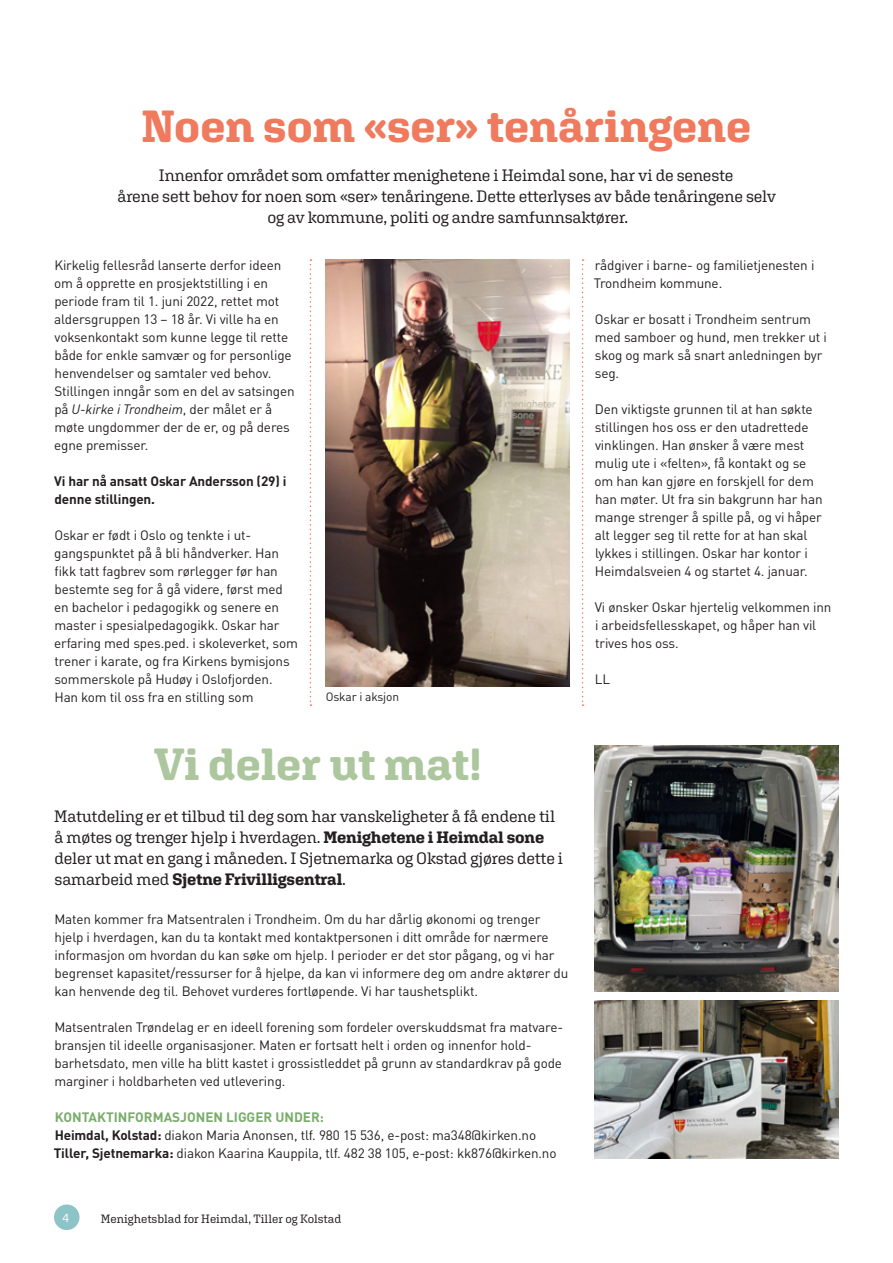
<style>
.page{position:relative;width:893px;height:1263px;background:#fff}
.page>*{position:absolute;margin:0;border:0;box-sizing:border-box;transform-origin:0 0}
.Mellomtittel{font:700 45px "Aglet Slab";color:#ef7a5e}
.Mellomtittel-2{font:700 45px "Aglet Slab";letter-spacing:-.005em;color:#acc79e}
.Ingress{font:16.5px/21px "Aglet Slab";letter-spacing:-.015em;color:#231f20}
.Brødtekst{font:13.5px/18px "DIN Pro";letter-spacing:-.01em;color:#231f20}
.Brødtekst-2{font:700 13.5px/18px "DIN Pro";letter-spacing:-.01em;color:#231f20}
.Brødtekst-3{font:700 13.5px "DIN Pro";color:#7aac6b}
.t1{font:12px "Aglet Slab";letter-spacing:-.005em;color:#231f20}
.Brødtekst-4{font:12px "DIN Pro";letter-spacing:-.01em;color:#231f20}
.t2{font:12px "Aglet Slab";color:#fff}
.s1{font-style:italic}
.s2{font-weight:700}
</style>
<div class="page">
<div style="left:54px;top:1204px;width:26px;height:26px;background:#8cc4c8;border-radius:50%"></div>
<img style="left:325px;top:259px;width:245px;height:428px">
<svg style="left:310px;top:259px;width:1px;height:447px"></svg>
<svg style="left:582px;top:259px;width:2px;height:447px"></svg>
<img style="left:594px;top:745px;width:245px;height:247px">
<img style="left:594px;top:1000px;width:245px;height:159px">
<p class="Mellomtittel" style="left:142px;top:99px;width:611px">Noen som «ser» tenåringene</p>
<p class="Ingress" style="left:159px;top:165px;width:576px">Innenfor området som omfatter menighetene i Heimdal sone, har vi de seneste</p>
<p class="Ingress" style="left:117px;top:186px;width:660px">årene sett behov for noen som «ser» tenåringene. Dette etterlyses av både tenåringene selv</p>
<p class="Ingress" style="left:267px;top:207px;width:362px">og av kommune, politi og andre samfunnsaktører.</p>
<p class="Brødtekst" style="left:54px;top:254px;width:242px">Kirkelig fellesråd lanserte derfor ideen om å opprette en prosjektstilling i en periode fram til 1. juni 2022, rettet mot aldersgruppen 13 – 18 år. Vi ville ha en voksenkontakt som kunne legge til rette både for enkle samvær og for personlige henvendelser og samtaler ved behov.<br>Stillingen inngår som en del av satsingen på <span class="s1">U-kirke i Trondheim</span>, der målet er å møte ungdommer der de er, og på deres egne premisser.</p>
<p class="Brødtekst-2" style="left:54px;top:470px;width:234px">Vi har nå ansatt Oskar Andersson (29) i denne stillingen.</p>
<p class="Brødtekst" style="left:54px;top:524px;width:245px">Oskar er født i Oslo og tenkte i ut&shy;gangspunktet på å bli håndverker. Han fikk tatt fagbrev som rørlegger før han bestemte seg for å gå videre, først med en bachelor i pedagogikk og senere en master i spesialpedagogikk. Oskar har erfaring med spes.ped. i skoleverket, som trener i karate, og fra Kirkens bymisjons sommerskole på Hudøy i Oslofjorden.<br>Han kom til oss fra en stilling som</p>
<p class="Brødtekst" style="left:594px;top:254px;width:222px">rådgiver i barne- og familietjenesten i<br>Trondheim kommune.</p>
<p class="Brødtekst" style="left:595px;top:308px;width:234px">Oskar er bosatt i Trondheim sentrum med samboer og hund, men trekker ut i skog og mark så snart anledningen byr seg.</p>
<p class="Brødtekst" style="left:595px;top:398px;width:229px">Den viktigste grunnen til at han søkte stillingen hos oss er den utadrettede vinklingen. Han ønsker å være mest mulig ute i «felten», få kontakt og se om han kan gjøre en forskjell for dem han møter. Ut fra sin bakgrunn har han mange strenger å spille på, og vi håper alt legger seg til rette for at han skal lykkes i stillingen. Oskar har kontor i Heimdalsveien 4 og startet 4. januar.</p>
<p class="Brødtekst" style="left:595px;top:596px;width:238px">Vi ønsker Oskar hjertelig velkommen inn i arbeidsfellesskapet, og håper han vil trives hos oss.</p>
<p class="Brødtekst" style="left:595px;top:668px;width:17px">LL</p>
<p class="Brødtekst-4" style="left:326px;top:687px;width:75px">Oskar i aksjon</p>
<p class="Mellomtittel-2" style="left:154px;top:737px;width:329px">Vi deler ut mat!</p>
<p class="Ingress" style="left:54px;top:806px;width:511px">Matutdeling er et tilbud til deg som har vanskeligheter å få endene til å møtes og trenger hjelp i hverdagen. <span class="s2">Menighetene i Heimdal sone </span>deler ut mat en gang i måneden. I Sjetnemarka og Okstad gjøres dette i samarbeid med <span class="s2">Sjetne Frivilligsentral</span>.</p>
<p class="Brødtekst" style="left:54px;top:909px;width:515px">Maten kommer fra Matsentralen i Trondheim. Om du har dårlig økonomi og trenger hjelp i hverdagen, kan du ta kontakt med kontaktpersonen i ditt område for nærmere informasjon om hvordan du kan søke om hjelp. I perioder er det stor pågang, og vi har begrenset kapasitet/ressurser for å hjelpe, da kan vi informere deg om andre aktører du kan henvende deg til. Behovet vurderes fortløpende. Vi har taushetsplikt.</p>
<p class="Brødtekst" style="left:54px;top:1017px;width:510px">Matsentralen Trøndelag er en ideell forening som fordeler overskuddsmat fra matvare&shy;bransjen til ideelle organisasjoner. Maten er fortsatt helt i orden og innenfor hold&shy;barhetsdato, men ville ha blitt kastet i grossistleddet på grunn av standardkrav på gode marginer i holdbarheten ved utlevering.</p>
<p class="Brødtekst-3" style="left:55px;top:1106px;width:271px">KONTAKTINFORMASJONEN LIGGER UNDER:</p>
<p class="Brødtekst" style="left:55px;top:1125px;width:483px"><span class="s2">Heimdal, Kolstad:</span> diakon Maria Anonsen, tlf. 980 15 536, e-post: ma348@kirken.no</p>
<p class="Brødtekst" style="left:54px;top:1143px;width:504px"><span class="s2">Tiller, Sjetnemarka:</span> diakon Kaarina Kauppila, tlf. 482 38 105, e-post: kk876@kirken.no</p>
<p class="t2" style="left:63px;top:1211px;width:8px">4</p>
<p class="t1" style="left:101px;top:1212px;width:242px">Menighetsblad for Heimdal, Tiller og Kolstad</p>
</div>
